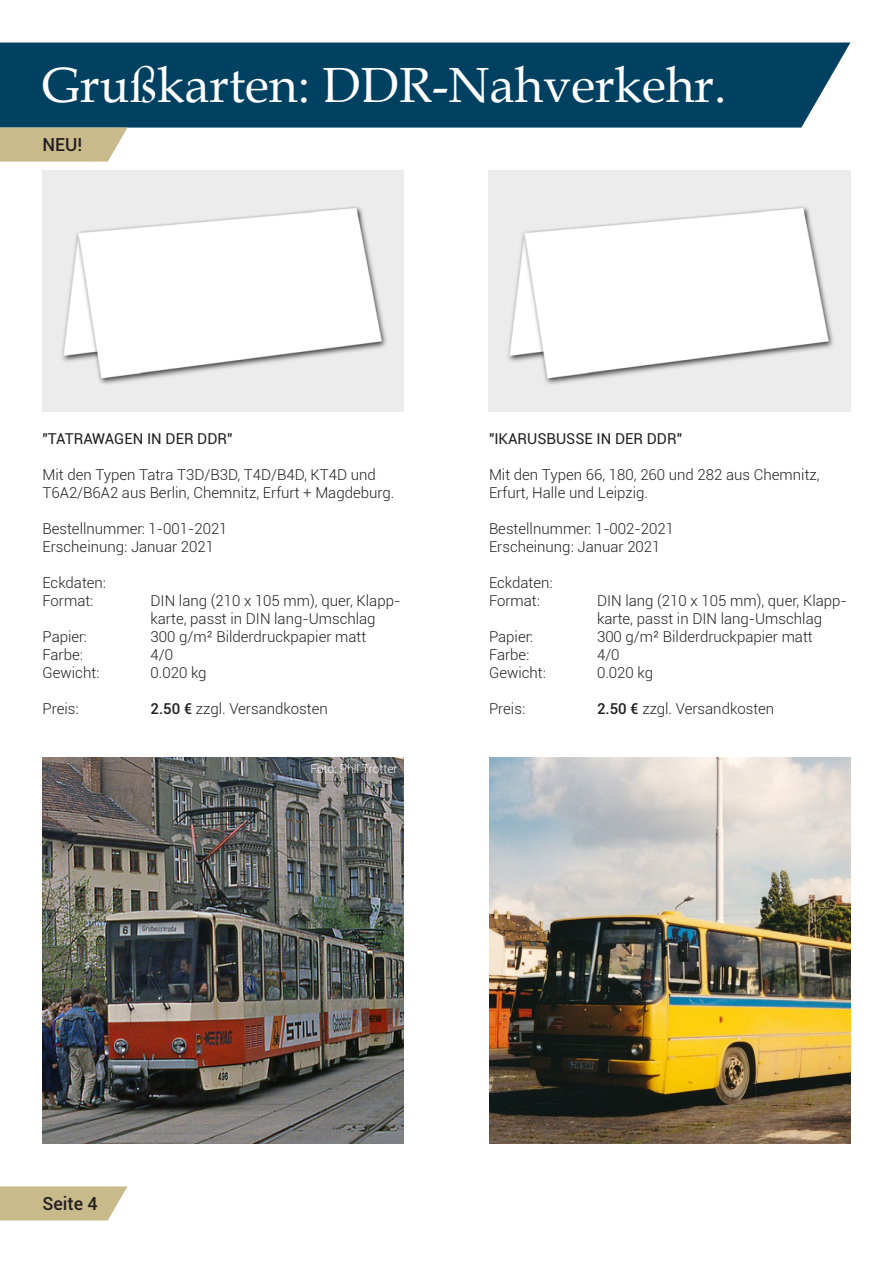
<style>
.page{position:relative;width:893px;height:1263px;background:#fff}
.page>*{position:absolute;margin:0;border:0;box-sizing:border-box;transform-origin:0 0}
.t1{font:49.5px "Book Antiqua";color:#fff}
.t2{font:500 18px "Roboto";color:#231f20}
.t3{font:300 15px/18px "Roboto";color:#231f20}
.t4{font:15px "Roboto";color:#231f20}
.t5{font:300 12px "Roboto";color:#fff}
.s1{font-weight:500}
</style>
<div class="page">
<div style="left:0;top:43px;width:850px;height:85px;background:#004162"></div>
<svg style="left:0;top:1186px;width:127px;height:34px;background:#ccbf94"></svg>
<svg style="left:0;top:128px;width:127px;height:34px;background:#ccbf94"></svg>
<img style="left:43px;top:757px;width:361px;height:387px">
<img style="left:489px;top:757px;width:361px;height:387px">
<img style="left:42px;top:170px;width:362px;height:241px">
<img style="left:489px;top:170px;width:361px;height:241px">
<h1 class="t1" style="left:43px;top:50px;width:685px">Grußkarten: DDR-Nahverkehr.</h1>
<p class="t2" style="left:42px;top:132px;width:41px">NEU!</p>
<p class="t4" style="left:43px;top:428px;width:191px">"TATRAWAGEN IN DER DDR"</p>
<p class="t3" style="left:43px;top:465px;width:353px">Mit den Typen Tatra T3D/B3D, T4D/B4D, KT4D und<br>T6A2/B6A2 aus Berlin, Chemnitz, Erfurt + Magdeburg.</p>
<p class="t3" style="left:43px;top:519px;width:187px">Bestellnummer: 1-001-2021<br>Erscheinung: Januar 2021</p>
<p class="t3" style="left:43px;top:573px;width:65px">Eckdaten:<br>Format:</p>
<p class="t3" style="left:151px;top:591px;width:251px">DIN lang (210 x 105 mm), quer, Klapp&shy;karte, passt in DIN lang-Umschlag</p>
<p class="t3" style="left:43px;top:627px;width:46px">Papier:</p>
<p class="t3" style="left:151px;top:627px;width:217px">300 g/m² Bilderdruckpapier matt</p>
<p class="t3" style="left:43px;top:645px;width:42px">Farbe:</p>
<p class="t3" style="left:151px;top:645px;width:24px">4/0</p>
<p class="t3" style="left:43px;top:663px;width:58px">Gewicht:</p>
<p class="t3" style="left:151px;top:663px;width:58px">0.020 kg</p>
<p class="t3" style="left:43px;top:699px;width:38px">Preis:</p>
<p class="t3" style="left:151px;top:699px;width:179px"><span class="s1">2.50 €</span> zzgl. Versandkosten</p>
<p class="t5" style="left:311px;top:760px;width:89px">Foto: Phil Trotter</p>
<p class="t4" style="left:489px;top:428px;width:195px">"IKARUSBUSSE IN DER DDR"</p>
<p class="t3" style="left:489px;top:465px;width:332px">Mit den Typen 66, 180, 260 und 282 aus Chemnitz,<br>Erfurt, Halle und Leipzig.</p>
<p class="t3" style="left:489px;top:519px;width:187px">Bestellnummer: 1-002-2021<br>Erscheinung: Januar 2021</p>
<p class="t3" style="left:489px;top:573px;width:65px">Eckdaten:<br>Format:</p>
<p class="t3" style="left:597px;top:591px;width:251px">DIN lang (210 x 105 mm), quer, Klapp&shy;karte, passt in DIN lang-Umschlag</p>
<p class="t3" style="left:489px;top:627px;width:46px">Papier:</p>
<p class="t3" style="left:597px;top:627px;width:217px">300 g/m² Bilderdruckpapier matt</p>
<p class="t3" style="left:489px;top:645px;width:42px">Farbe:</p>
<p class="t3" style="left:597px;top:645px;width:24px">4/0</p>
<p class="t3" style="left:489px;top:663px;width:58px">Gewicht:</p>
<p class="t3" style="left:597px;top:663px;width:58px">0.020 kg</p>
<p class="t3" style="left:489px;top:699px;width:38px">Preis:</p>
<p class="t3" style="left:597px;top:699px;width:179px"><span class="s1">2.50 €</span> zzgl. Versandkosten</p>
<p class="t2" style="left:42px;top:1191px;width:57px">Seite 4</p>
</div>
